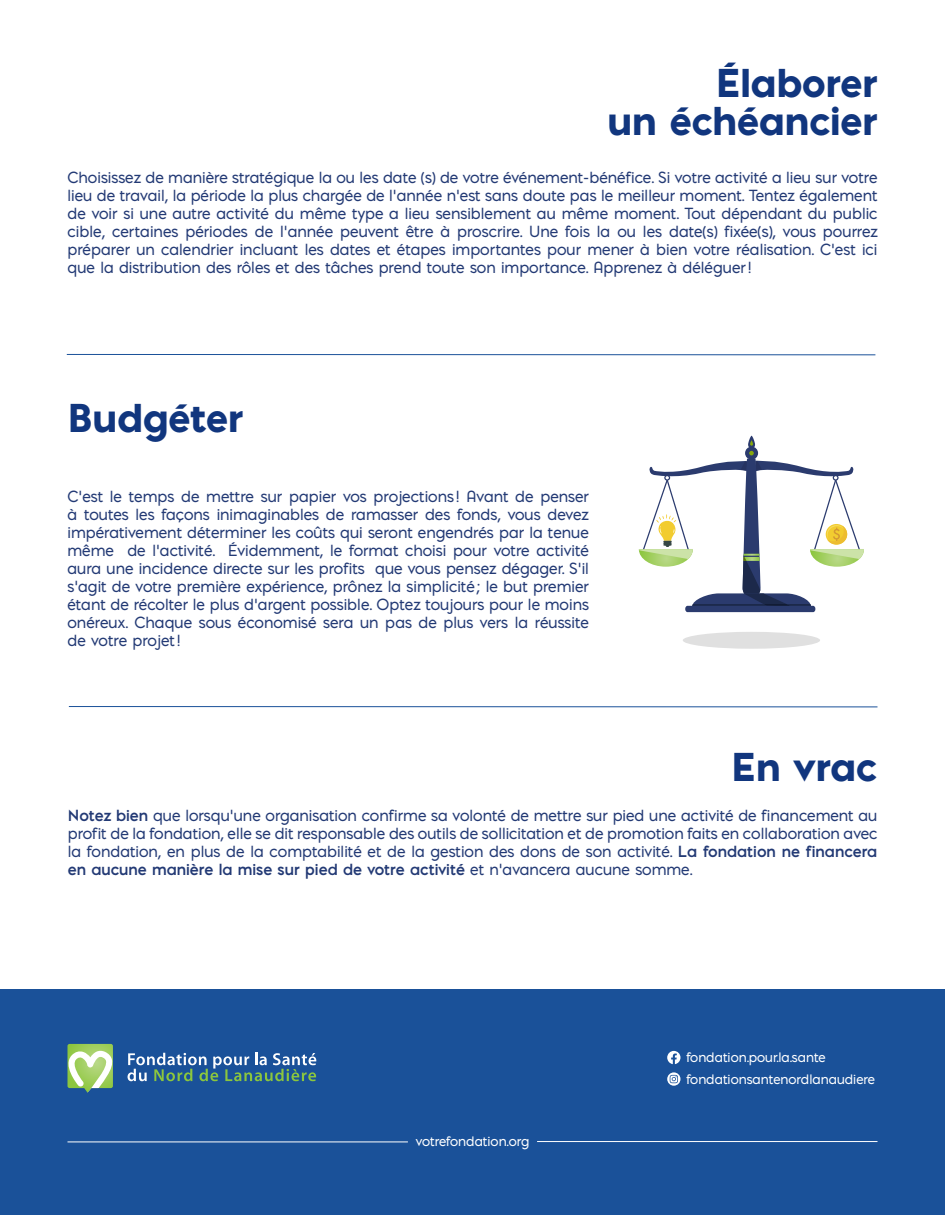
<style>
.page{position:relative;width:945px;height:1215px;background:#fff}
.page>*{position:absolute;margin:0;border:0;box-sizing:border-box;transform-origin:0 0}
.Titre{font:900 37.5px "Pontiac";color:#11367e}
.Texte_courant{font:15px/18px "Pontiac";color:#233a75;text-align:justify}
.t1{font:12.75px/22px "Pontiac";color:#fff}
.s1{font-weight:700}
</style>
<div class="page">
<div style="left:14px;top:990px;width:931px;height:225px;background:#1a5199"></div>
<div style="left:0;top:990px;width:14px;height:225px;background:#1a5199"></div>
<svg style="left:667px;top:1072px;width:13px;height:14px"></svg>
<svg style="left:667px;top:1051px;width:13px;height:13px"></svg>
<hr style="left:68px;top:1142px;width:340px;height:1px;background:#fff">
<hr style="left:537px;top:1141px;width:341px;height:1px;background:#fff">
<svg style="left:128px;top:1053px;width:188px;height:28px"></svg>
<svg style="left:68px;top:1044px;width:45px;height:49px;background:#aed092"></svg>
<hr style="left:67px;top:354px;width:808px;height:1px;background:#1a5199">
<hr style="left:69px;top:706px;width:808px;height:1px;background:#1a5199">
<div style="left:683px;top:632px;width:137px;height:17px;background:#e0e0e0;border-radius:50%"></div>
<svg style="left:639px;top:436px;width:225px;height:176px"></svg>
<p class="Titre" style="left:716px;top:54px;width:163px">Élaborer</p>
<p class="Titre" style="left:608px;top:92px;width:271px">un échéancier</p>
<p class="Texte_courant" style="left:68px;top:169px;width:812px">Choisissez de manière stratégique la ou les date (s) de votre événement-bénéfice. Si votre activité a lieu sur votre lieu de travail, la période la plus chargée de l’année n’est sans doute pas le meilleur moment. Tentez également de voir si une autre activité du même type a lieu sensiblement au même moment. Tout dépendant du public cible, certaines périodes de l’année peuvent être à proscrire. Une fois la ou les date(s) fixée(s), vous pourrez préparer un calendrier incluant les dates et étapes importantes pour mener à bien votre réalisation. C’est ici que la distribution des rôles et des tâches prend toute son importance. Apprenez à déléguer!</p>
<p class="Titre" style="left:68px;top:389px;width:177px">Budgéter</p>
<p class="Texte_courant" style="left:68px;top:487px;width:523px">C’est le temps de mettre sur papier vos projections ! Avant de penser à toutes les façons inimaginables de ramasser des fonds, vous devez impérativement déterminer les coûts qui seront engendrés par la tenue même de l’activité. Évidemment, le format choisi pour votre activité aura une incidence directe sur les profits que vous pensez dégager. S’il s’agit de votre première expérience, prônez la simplicité; le but premier étant de récolter le plus d’argent possible. Optez toujours pour le moins onéreux. Chaque sous économisé sera un pas de plus vers la réussite de votre projet!</p>
<p class="Titre" style="left:732px;top:738px;width:147px">En vrac</p>
<p class="Texte_courant" style="left:68px;top:806px;width:811px"><span class="s1">Notez bien</span> que lorsqu’une organisation confirme sa volonté de mettre sur pied une activité de financement au profit de la fondation, elle se dit responsable des outils de sollicitation et de promotion faits en collaboration avec la fondation, en plus de la comptabilité et de la gestion des dons de son activité. <span class="s1">La fondation ne financera en aucune manière la mise sur pied de votre activité</span> et n’avancera aucune somme.</p>
<p class="t1" style="left:416px;top:1130px;width:115px">votrefondation.org</p>
<p class="t1" style="left:686px;top:1046px;width:190px">fondation.pour.la.sante fondationsantenordlanaudiere</p>
</div>
